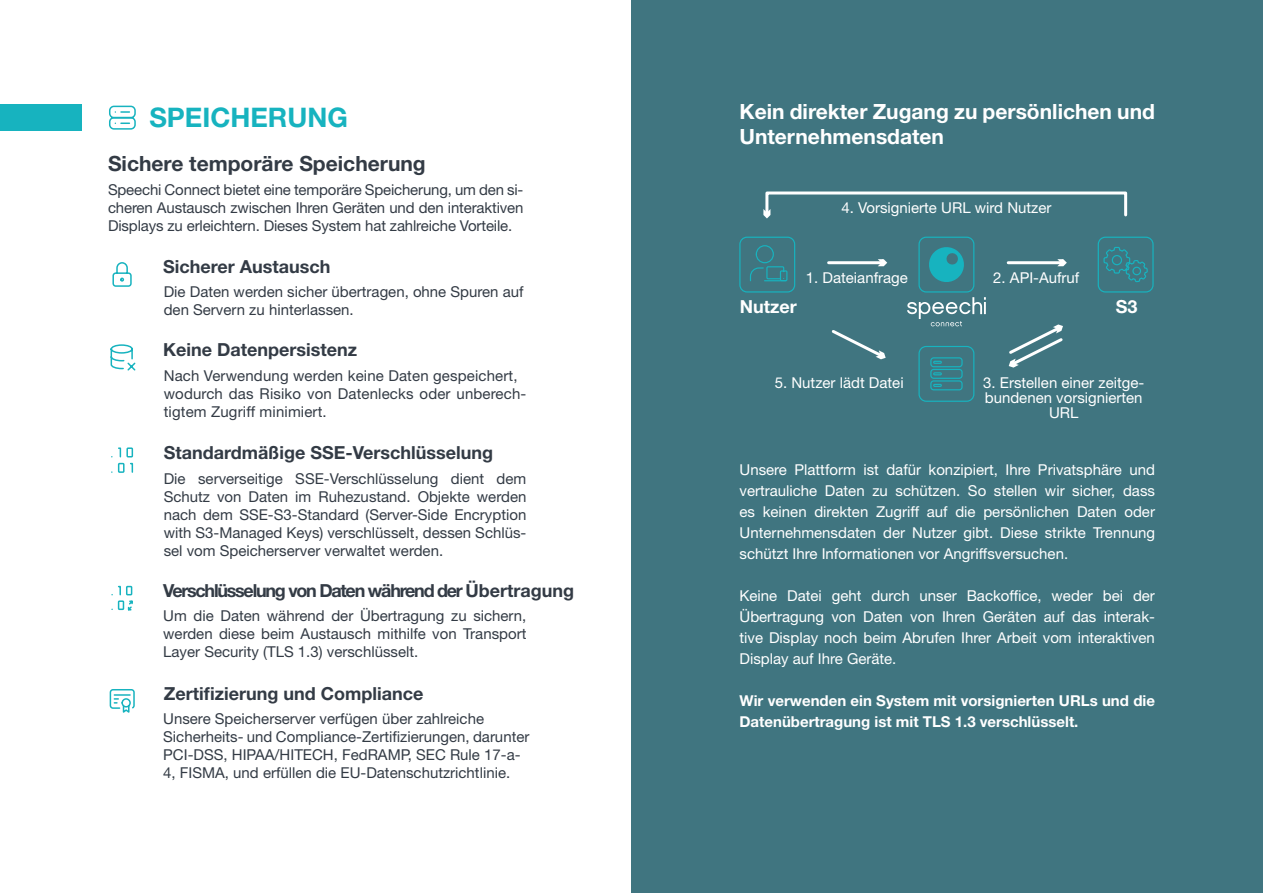
<style>
.page{position:relative;width:1263px;height:893px;background:#fff}
.page>*{position:absolute;margin:0;border:0;box-sizing:border-box;transform-origin:0 0}
.t1{font:700 27px "Helvetica Neue LT Std";color:#17b3bf}
.t2{font:700 21px/25.2px "Helvetica Neue LT Std";color:#fff}
.t3{font:700 21px "Helvetica Neue LT Std";color:#333b45}
.t4{font:700 18px "Helvetica Neue LT Std";color:#333b45}
.t5{font:700 18px "Helvetica Neue LT Std";letter-spacing:-.07em;color:#333b45}
.t6{font:700 18px "Helvetica Neue LT Std";color:#fff}
.t7{font:15px/18px "Helvetica Neue LT Std";color:#333b45;text-align:justify}
.t8{font:15px/21px "Helvetica Neue LT Std";color:#fff;text-align:justify}
.t9{font:700 15px/21px "Helvetica Neue LT Std";color:#fff}
</style>
<div class="page">
<div style="left:631px;top:0;width:632px;height:893px;background:#407580"></div>
<svg style="left:109px;top:105px;width:27px;height:25px"></svg>
<svg style="left:112px;top:262px;width:20px;height:25px"></svg>
<svg style="left:110px;top:344px;width:26px;height:27px"></svg>
<svg style="left:111px;top:447px;width:23px;height:26px"></svg>
<svg style="left:109px;top:689px;width:26px;height:24px"></svg>
<svg style="left:111px;top:585px;width:22px;height:26px"></svg>
<div style="left:765px;top:191px;width:362px;height:25px;border:3px solid #fff"></div>
<svg style="left:763px;top:205px;width:9px;height:14px"></svg>
<svg style="left:739px;top:236px;width:415px;height:166px"></svg>
<div style="left:0;top:104px;width:82px;height:27px;background:#17b3bf"></div>
<p class="t1" style="left:149px;top:101px;width:200px">SPEICHERUNG</p>
<p class="t3" style="left:108px;top:150px;width:319px">Sichere temporäre Speicherung</p>
<p class="t7" style="left:108px;top:181px;width:417px">Speechi Connect bietet eine temporäre Speicherung, um den si&shy;cheren Austausch zwischen Ihren Geräten und den interaktiven Displays zu erleichtern. Dieses System hat zahlreiche Vorteile.</p>
<p class="t4" style="left:163px;top:255px;width:169px">Sicherer Austausch</p>
<p class="t7" style="left:164px;top:282px;width:361px">Die Daten werden sicher übertragen, ohne Spuren auf den Servern zu hinterlassen.</p>
<p class="t4" style="left:163px;top:339px;width:195px">Keine Datenpersistenz</p>
<p class="t7" style="left:164px;top:366px;width:355px">Nach Verwendung werden keine Daten gespeichert,</p>
<p class="t7" style="left:164px;top:384px;width:364px">wodurch das Risiko von Datenlecks oder unberech&shy;tigtem Zugriff minimiert.</p>
<p class="t4" style="left:164px;top:442px;width:331px">Standardmäßige SSE-Verschlüsselung</p>
<p class="t7" style="left:164px;top:469px;width:364px">Die serverseitige SSE-Verschlüsselung dient dem Schutz von Daten im Ruhezustand. Objekte werden nach dem SSE-S3-Standard (Server-Side Encryption with S3-Managed Keys) verschlüsselt, dessen Schlüs&shy;sel vom Speicherserver verwaltet werden.</p>
<p class="t5" style="left:163px;top:580px;width:412px">Verschlüsselung von Daten während der Übertragung</p>
<p class="t7" style="left:163px;top:607px;width:365px">Um die Daten während der Übertragung zu sichern, werden diese beim Austausch mithilfe von Transport Layer Security (TLS 1.3) verschlüsselt.</p>
<p class="t4" style="left:164px;top:682px;width:261px">Zertifizierung und Compliance</p>
<p class="t7" style="left:163px;top:710px;width:322px">Unsere Speicherserver verfügen über zahlreiche</p>
<p class="t7" style="left:163px;top:728px;width:368px">Sicherheits- und Compliance-Zertifizierungen, darunter<br>PCI-DSS, HIPAA/HITECH, FedRAMP, SEC Rule 17-a-</p>
<p class="t7" style="left:163px;top:764px;width:348px">4, FISMA, und erfüllen die EU-Datenschutzrichtlinie.</p>
<p class="t2" style="left:739px;top:98px;width:417px">Kein direkter Zugang zu persönlichen und<br>Unternehmensdaten</p>
<p class="t8" style="left:841px;top:197px;width:211px">4. Vorsignierte URL wird Nutzer</p>
<p class="t8" style="left:806px;top:267px;width:103px">1. Dateianfrage</p>
<p class="t8" style="left:993px;top:267px;width:88px">2. API-Aufruf</p>
<p class="t6" style="left:740px;top:295px;width:59px">Nutzer</p>
<p class="t6" style="left:1116px;top:295px;width:23px">S3</p>
<p class="t8" style="left:775px;top:372px;width:130px">5. Nutzer lädt Datei</p>
<p class="t8" style="left:983px;top:375px;width:163px;line-height:15px;text-align:center">3. Erstellen einer zeitge&shy;bundenen vorsignierten<br>URL</p>
<p class="t8" style="left:739px;top:458px;width:417px">Unsere Plattform ist dafür konzipiert, Ihre Privatsphäre und vertrauliche Daten zu schützen. So stellen wir sicher, dass es keinen direkten Zugriff auf die persönlichen Daten oder Unternehmensdaten der Nutzer gibt. Diese strikte Trennung schützt Ihre Informationen vor Angriffsversuchen.</p>
<p class="t8" style="left:739px;top:584px;width:417px">Keine Datei geht durch unser Backoffice, weder bei der Übertragung von Daten von Ihren Geräten auf das interak&shy;tive Display noch beim Abrufen Ihrer Arbeit vom interaktiven Display auf Ihre Geräte.</p>
<p class="t9" style="left:739px;top:689px;width:417px">Wir verwenden ein System mit vorsignierten URLs und die<br>Datenübertragung ist mit TLS 1.3 verschlüsselt.</p>
</div>
